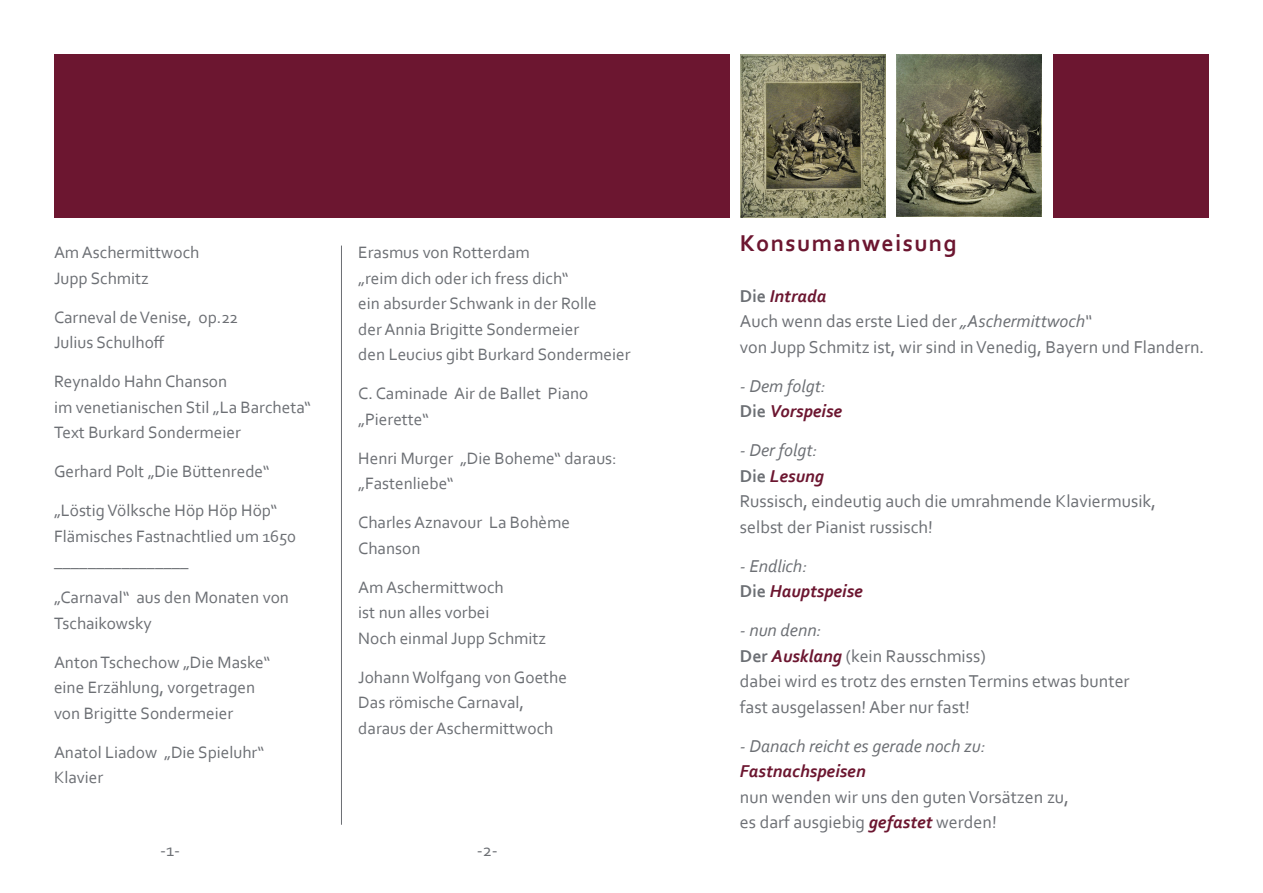
<style>
.page{position:relative;width:1263px;height:893px;background:#fff}
.page>*{position:absolute;margin:0;border:0;box-sizing:border-box;transform-origin:0 0}
.t1{font:700 24px "Corbel";letter-spacing:.06em;color:#6c1630}
.t2{font:18px/25.5px "Corbel";color:#6c6f74}
.t3{font:italic 18px/25.5px "Corbel";color:#6c6f74}
.t4{font:italic 700 18px/25.5px "Corbel";color:#6c1630}
.t5{font:17.25px/25.5px "Corbel";color:#6c6f74}
.s1{font-weight:700}
.s2{font-weight:700;font-style:italic;color:#6c1630}
.s3{font-style:italic}
.s4{font-weight:700;font-style:normal}
.s5{font-weight:700;color:#6c1630}
.s6{font-weight:400;color:#6c6f74}
.s7{font-style:normal;color:#6c6f74}
</style>
<div class="page">
<div style="left:54px;top:54px;width:675px;height:163px;background:#6c1630"></div>
<div style="left:1053px;top:54px;width:156px;height:163px;background:#6c1630"></div>
<img style="left:896px;top:54px;width:145px;height:163px">
<img style="left:741px;top:54px;width:144px;height:163px">
<hr style="left:341px;top:246px;width:1px;height:579px;background:#6c6f74">
<p class="t5" style="left:54px;top:240px;width:147px">Am Aschermittwoch<br>Jupp Schmitz</p>
<p class="t5" style="left:54px;top:304px;width:186px">Carneval de Venise, op.22<br>Julius Schulhoff</p>
<p class="t5" style="left:54px;top:369px;width:258px">Reynaldo Hahn Chanson<br>im venetianischen Stil „La Barcheta“<br>Text Burkard Sondermeier</p>
<p class="t5" style="left:54px;top:458px;width:217px">Gerhard Polt „Die Büttenrede“</p>
<p class="t5" style="left:54px;top:497px;width:243px">„Löstig Völksche Höp Höp Höp“<br>Flämisches Fastnachtlied um 1650 ________________</p>
<p class="t5" style="left:54px;top:584px;width:236px">„Carnaval“ aus den Monaten von<br>Tschaikowsky</p>
<p class="t5" style="left:54px;top:649px;width:218px">Anton Tschechow „Die Maske“ eine Erzählung, vorgetragen von Brigitte Sondermeier</p>
<p class="t5" style="left:54px;top:739px;width:212px">Anatol Liadow „Die Spieluhr“<br>Klavier</p>
<p class="t5" style="left:358px;top:239px;width:274px">Erasmus von Rotterdam<br>„reim dich oder ich fress dich“<br>ein absurder Schwank in der Rolle<br>der Annia Brigitte Sondermeier<br>den Leucius gibt Burkard Sondermeier</p>
<p class="t5" style="left:358px;top:380px;width:232px">C. Caminade Air de Ballet Piano „Pierette“</p>
<p class="t5" style="left:358px;top:445px;width:260px">Henri Murger „Die Boheme“ daraus: „Fastenliebe“</p>
<p class="t5" style="left:358px;top:509px;width:213px">Charles Aznavour La Bohème<br>Chanson</p>
<p class="t5" style="left:358px;top:574px;width:189px">Am Aschermittwoch<br>ist nun alles vorbei<br>Noch einmal Jupp Schmitz</p>
<p class="t5" style="left:358px;top:664px;width:210px">Johann Wolfgang von Goethe<br>Das römische Carnaval, daraus der Aschermittwoch</p>
<p class="t2" style="left:160px;top:837px;width:22px">-1-</p>
<p class="t2" style="left:477px;top:837px;width:23px">-2-</p>
<h1 class="t1" style="left:740px;top:228px;width:218px">Konsumanweisung</h1>
<p class="t2" style="left:740px;top:283px;width:466px"><span class="s1">Die</span> <span class="s2">Intrada<br></span>Auch wenn das erste Lied der <span class="s3">„Aschermittwoch“<br></span>von Jupp Schmitz ist, wir sind in Venedig, Bayern und Flandern.</p>
<p class="t3" style="left:740px;top:373px;width:104px">- Dem folgt:<br><span class="s4">Die</span> <span class="s5">Vorspeise</span></p>
<p class="t2" style="left:740px;top:437px;width:418px"><span class="s3">- Der folgt:<br></span><span class="s1">Die</span> <span class="s2">Lesung<br></span>Russisch, eindeutig auch die umrahmende Klaviermusik, selbst der Pianist russisch!</p>
<p class="t4" style="left:740px;top:553px;width:124px"><span class="s6">- Endlich:<br></span><span class="s7">Die</span> Hauptspeise</p>
<p class="t2" style="left:740px;top:617px;width:391px"><span class="s3">- nun denn:<br></span><span class="s1">Der</span> <span class="s2">Ausklang</span> (kein Rausschmiss)<br>dabei wird es trotz des ernsten Termins etwas bunter fast ausgelassen! Aber nur fast!</p>
<p class="t3" style="left:740px;top:733px;width:247px">- Danach reicht es gerade noch zu:</p>
<p class="t4" style="left:740px;top:758px;width:127px">Fastnachspeisen</p>
<p class="t2" style="left:740px;top:784px;width:331px">nun wenden wir uns den guten Vorsätzen zu, es darf ausgiebig <span class="s2">gefastet</span> werden!</p>
</div>
